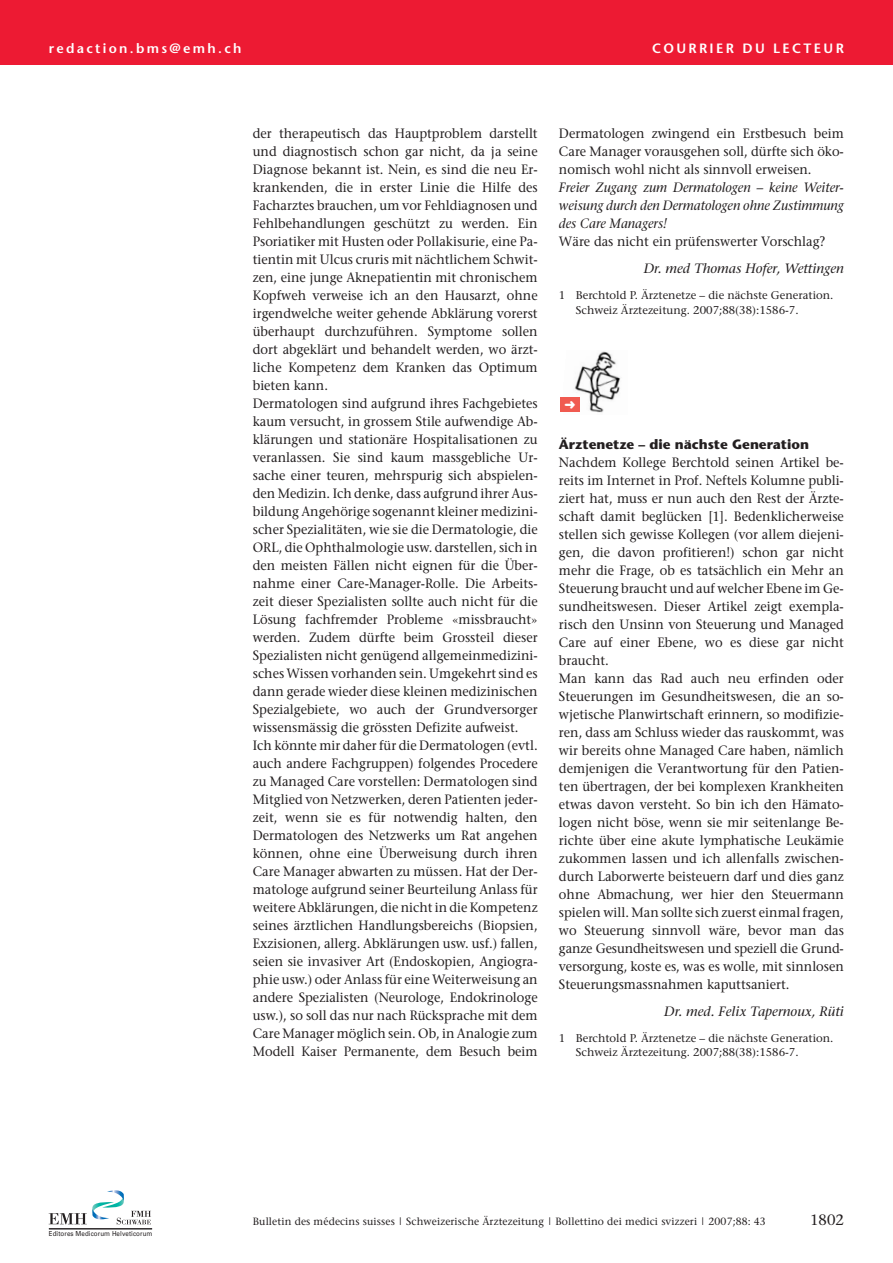
<style>
.page{position:relative;width:893px;height:1263px;background:#fff}
.page>*{position:absolute;margin:0;border:0;box-sizing:border-box;transform-origin:0 0}
.t1{font:15px "Stone Serif";color:#231f20}
.t2{font:13.5px/18px "Stone Serif";color:#231f20;scale:.95 1}
.t3{font:italic 13.5px/18px "Stone Serif";color:#231f20;text-align:justify;scale:.95 1}
.t4{font:italic 13.5px "Stone Serif";color:#231f20}
.t5{font:600 13.5px "Stone Sans";letter-spacing:.17em;color:#fff}
.t6{font:700 13.5px "Stone Sans";color:#231f20}
.t7{font:11.25px/14.2px "Stone Serif";color:#231f20}
.t8{font:10.5px "Stone Serif";letter-spacing:.01em;color:#231f20}
.t9{font:6.9px "Univers";letter-spacing:.015em;color:#231f20;scale:.9 1}
</style>
<div class="page">
<img style="left:574px;top:351px;width:47px;height:62px">
<div style="left:560px;top:397px;width:20px;height:15px;background:#f05a50"></div>
<svg style="left:49px;top:1190px;width:102px;height:34px"></svg>
<hr style="left:49px;top:1228px;width:103px;height:1px;background:#231f20">
<div style="left:0;top:0;width:893px;height:64px;background:#ed1a33"></div>
<p class="t5" style="left:49px;top:42px;width:194px">redaction.bms@emh.ch</p>
<p class="t5" style="left:652px;top:42px;width:193px">COURRIER DU LECTEUR</p>
<p class="t2" style="left:253px;top:126px;width:301px">der therapeutisch das Hauptproblem darstellt und diagnostisch schon gar nicht, da ja seine Diagnose bekannt ist. Nein, es sind die neu Er&shy;krankenden, die in erster Linie die Hilfe des Facharztes brauchen, um vor Fehldiagnosen und Fehlbehandlungen geschützt zu werden. Ein Psoriatiker mit Husten oder Pollakisurie, eine Pa&shy;tientin mit Ulcus cruris mit nächtlichem Schwit&shy;zen, eine junge Aknepatientin mit chronischem Kopfweh verweise ich an den Hausarzt, ohne irgendwelche weiter gehende Abklärung vorerst überhaupt durchzuführen. Symptome sollen dort abgeklärt und behandelt werden, wo ärzt&shy;liche Kompetenz dem Kranken das Optimum bieten kann.<br>Dermatologen sind aufgrund ihres Fachgebietes kaum versucht, in grossem Stile aufwendige Ab&shy;klärungen und stationäre Hospitalisationen zu veranlassen. Sie sind kaum massgebliche Ur&shy;sache einer teuren, mehrspurig sich abspielen&shy;den Medizin. Ich denke, dass aufgrund ihrer Aus&shy;bildung Angehörige sogenannt kleiner medizini&shy;scher Spezialitäten, wie sie die Dermatologie, die ORL, die Ophthalmologie usw. darstellen, sich in den meisten Fällen nicht eignen für die Über&shy;nahme einer Care-Manager-Rolle. Die Arbeits&shy;zeit dieser Spezialisten sollte auch nicht für die Lösung fachfremder Probleme «missbraucht» werden. Zudem dürfte beim Grossteil dieser Spezialisten nicht genügend allgemeinmedizini&shy;sches Wissen vorhanden sein. Umgekehrt sind es dann gerade wieder diese kleinen medizinischen Spezialgebiete, wo auch der Grundversorger wissensmässig die grössten Defizite aufweist.<br>Ich könnte mir daher für die Dermatologen (evtl. auch andere Fachgruppen) folgendes Procedere zu Managed Care vorstellen: Dermatologen sind Mitglied von Netzwerken, deren Patienten jeder&shy;zeit, wenn sie es für notwendig halten, den Dermatologen des Netzwerks um Rat angehen können, ohne eine Überweisung durch ihren Care Manager abwarten zu müssen. Hat der Der&shy;matologe aufgrund seiner Beurteilung Anlass für weitere Abklärungen, die nicht in die Kompetenz seines ärztlichen Handlungsbereichs (Biopsien, Exzisionen, allerg. Abklärungen usw. usf.) fallen, seien sie invasiver Art (Endoskopien, Angiogra&shy;phie usw.) oder Anlass für eine Weiterweisung an andere Spezialisten (Neurologe, Endokrinologe usw.), so soll das nur nach Rücksprache mit dem Care Manager möglich sein. Ob, in Analogie zum Modell Kaiser Permanente, dem Besuch beim</p>
<p class="t2" style="left:559px;top:125px;width:301px;text-align:justify">Dermatologen zwingend ein Erstbesuch beim Care Manager vorausgehen soll, dürfte sich öko&shy;nomisch wohl nicht als sinnvoll erweisen.</p>
<p class="t3" style="left:559px;top:179px;width:301px">Freier Zugang zum Dermatologen – keine Weiter&shy;weisung durch den Dermatologen ohne Zustimmung des Care Managers!</p>
<p class="t2" style="left:559px;top:233px;width:282px">Wäre das nicht ein prüfenswerter Vorschlag?</p>
<p class="t4" style="left:644px;top:263px;width:202px">Dr. med Thomas Hofer, Wettingen</p>
<p class="t7" style="left:576px;top:289px;width:259px;text-indent:-17px">1 Berchtold P. Ärztenetze – die nächste Generation.<br>Schweiz Ärztezeitung. 2007;88(38):1586-7.</p>
<p class="t6" style="left:559px;top:439px;width:252px">Ärztenetze – die nächste Generation</p>
<p class="t2" style="left:559px;top:454px;width:301px">Nachdem Kollege Berchtold seinen Artikel be&shy;reits im Internet in Prof. Neftels Kolumne publi&shy;ziert hat, muss er nun auch den Rest der Ärzte&shy;schaft damit beglücken [1]. Bedenklicherweise stellen sich gewisse Kollegen (vor allem diejeni&shy;gen, die davon profitieren!) schon gar nicht mehr die Frage, ob es tatsächlich ein Mehr an Steuerung braucht und auf welcher Ebene im Ge&shy;sundheitswesen. Dieser Artikel zeigt exempla&shy;risch den Unsinn von Steuerung und Managed Care auf einer Ebene, wo es diese gar nicht braucht.<br>Man kann das Rad auch neu erfinden oder Steuerungen im Gesundheitswesen, die an so&shy;wjetische Planwirtschaft erinnern, so modifizie&shy;ren, dass am Schluss wieder das rauskommt, was wir bereits ohne Managed Care haben, nämlich demjenigen die Verantwortung für den Patien&shy;ten übertragen, der bei komplexen Krankheiten etwas davon versteht. So bin ich den Hämato&shy;logen nicht böse, wenn sie mir seitenlange Be&shy;richte über eine akute lymphatische Leukämie zukommen lassen und ich allenfalls zwischen&shy;durch Laborwerte beisteuern darf und dies ganz ohne Abmachung, wer hier den Steuermann spielen will. Man sollte sich zuerst einmal fragen, wo Steuerung sinnvoll wäre, bevor man das ganze Gesundheitswesen und speziell die Grund&shy;versorgung, koste es, was es wolle, mit sinnlosen Steuerungsmassnahmen kaputtsaniert.</p>
<p class="t4" style="left:664px;top:1006px;width:181px">Dr. med. Felix Tapernoux, Rüti</p>
<p class="t7" style="left:576px;top:1032px;width:259px;text-indent:-17px">1 Berchtold P. Ärztenetze – die nächste Generation.<br>Schweiz Ärztezeitung. 2007;88(38):1586-7.</p>
<p class="t9" style="left:49px;top:1229px;width:117px">Editores Medicorum Helveticorum</p>
<p class="t8" style="left:253px;top:1217px;width:515px">Bulletin des médecins suisses | Schweizerische Ärztezeitung | Bollettino dei medici svizzeri | 2007;88: 43</p>
<p class="t1" style="left:810px;top:1213px;width:35px">1802</p>
</div>
